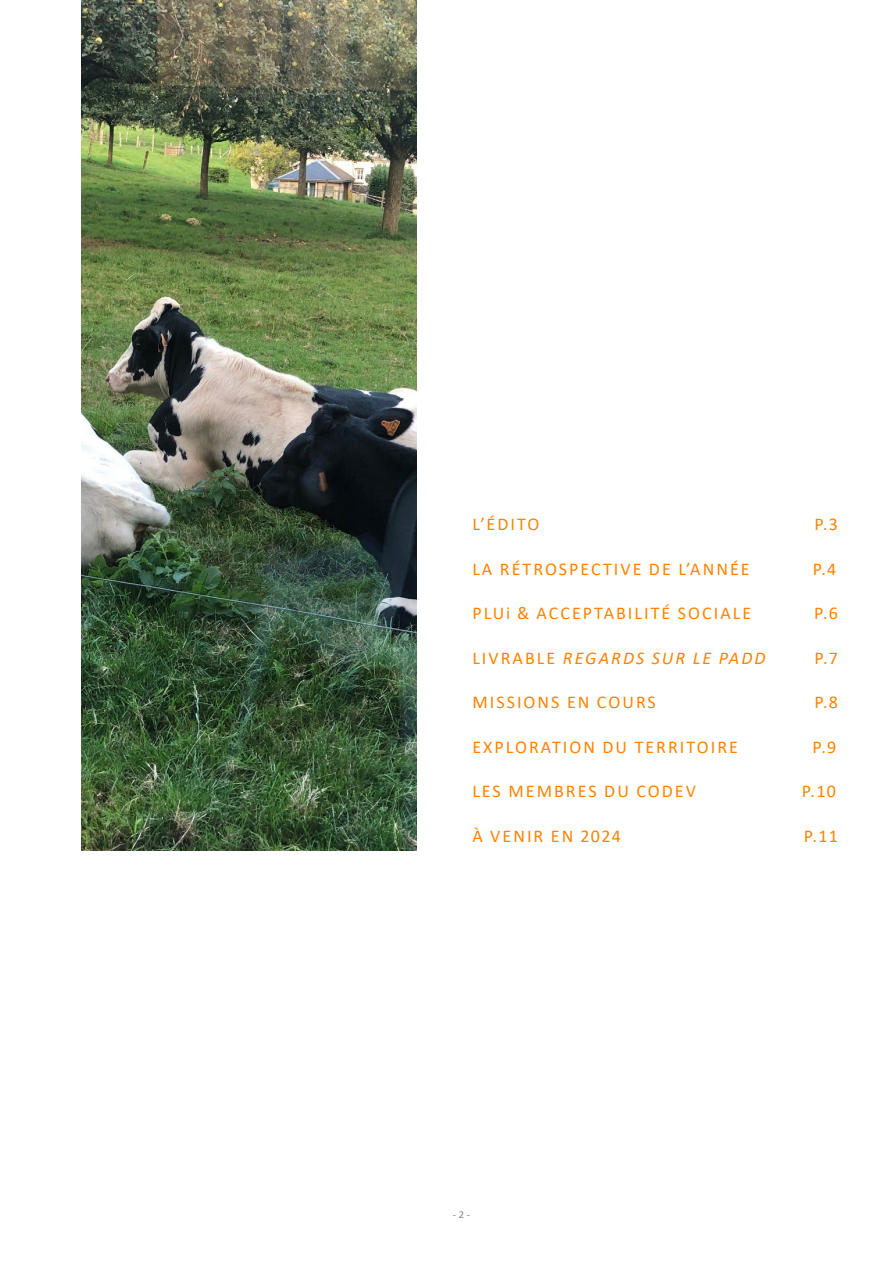
<style>
.page{position:relative;width:893px;height:1263px;background:#fff}
.page>*{position:absolute;margin:0;border:0;box-sizing:border-box;transform-origin:0 0}
.t1{font:18px "Calibri";letter-spacing:.115em;color:#ff8200}
.t2{font:italic 18px "Calibri";letter-spacing:.115em;color:#ff8200}
.t3{font:10.5px "Calibri";color:#808080}
.s1{font-style:normal}
</style>
<div class="page">
<img style="left:81px;top:0;width:335px;height:850px">
<p class="t1" style="left:472px;top:512px;width:68px">L’ÉDITO</p>
<p class="t1" style="left:814px;top:512px;width:25px">P.3</p>
<p class="t1" style="left:472px;top:556px;width:279px">LA RÉTROSPECTIVE DE L’ANNÉE</p>
<p class="t1" style="left:813px;top:556px;width:25px">P.4</p>
<p class="t1" style="left:472px;top:601px;width:280px">PLUi &amp; ACCEPTABILITÉ SOCIALE</p>
<p class="t1" style="left:814px;top:601px;width:25px">P.6</p>
<p class="t2" style="left:472px;top:645px;width:295px"><span class="s1">LIVRABLE</span> REGARDS SUR LE PADD</p>
<p class="t1" style="left:814px;top:645px;width:25px">P.7</p>
<p class="t1" style="left:472px;top:690px;width:185px">MISSIONS EN COURS</p>
<p class="t1" style="left:814px;top:690px;width:25px">P.8</p>
<p class="t1" style="left:472px;top:734px;width:267px">EXPLORATION DU TERRITOIRE</p>
<p class="t1" style="left:813px;top:734px;width:25px">P.9</p>
<p class="t1" style="left:472px;top:779px;width:225px">LES MEMBRES DU CODEV</p>
<p class="t1" style="left:802px;top:779px;width:36px">P.10</p>
<p class="t1" style="left:472px;top:823px;width:150px">À VENIR EN 2024</p>
<p class="t1" style="left:804px;top:823px;width:36px">P.11</p>
<p class="t3" style="left:453px;top:1208px;width:19px">- 2 -</p>
</div>
